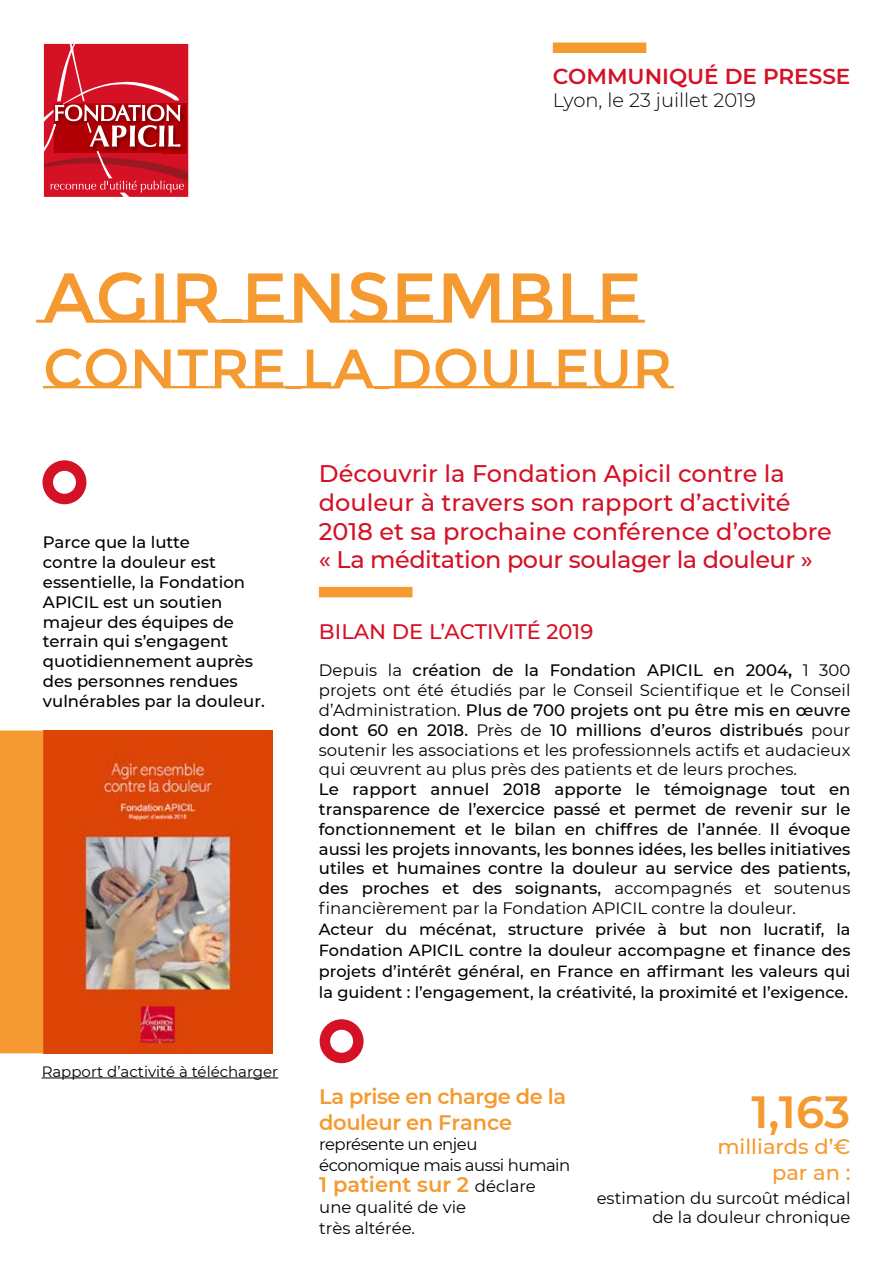
<style>
.page{position:relative;width:893px;height:1263px;background:#fff}
.page>*{position:absolute;margin:0;border:0;box-sizing:border-box;transform-origin:0 0}
.t1{font:70.5px "Montserrat Subrayada";color:#f59a30}
.t2{font:55.5px "Montserrat Subrayada";color:#f59a30}
.t3{font:600 45px "Montserrat";color:#f59a30}
.t4{font:500 24px/28.8px "Montserrat";color:#d51126}
.t5{font:600 21.6px "Montserrat";color:#d51126}
.t6{font:600 21px/25.2px "Montserrat";letter-spacing:-.02em;color:#f59a30}
.t7{font:500 21px "Montserrat";color:#d51126}
.t8{font:600 21px "Montserrat";color:#f59a30}
.t9{font:500 21px/25.2px "Montserrat";color:#f59a30;text-align:right}
.t10{font:300 19.5px "Montserrat";color:#000}
.t11{font:500 16.5px/19.8px "Montserrat";color:#000}
.t12{font:16.5px/19.8px "Montserrat";color:#000;text-align:justify}
.t13{font:16.5px/21px "Montserrat";letter-spacing:-.03em;color:#000}
.t14{font:500 16.2px/21px "Montserrat";color:#000;text-align:justify}
.t15{font:15px "Montserrat";color:#000}
.s1{font-weight:500}
.s2{font-weight:600}
.s3{font-weight:300}
.s4{font-weight:400}
.s5{font-weight:400;font-size:16.5px;color:#000}
</style>
<div class="page">
<img style="left:43px;top:730px;width:229px;height:323px">
<svg style="left:45px;top:45px;width:143px;height:151px;background:#cc2938"></svg>
<div style="left:43px;top:43px;width:147px;height:155px;border:1px solid #fff"></div>
<div style="left:553px;top:43px;width:93px;height:10px;background:#f59a30"></div>
<div style="left:319px;top:587px;width:93px;height:10px;background:#f59a30"></div>
<div style="left:43px;top:460px;width:43px;height:44px;border:10px solid #d51126;border-radius:50%"></div>
<div style="left:0;top:730px;width:43px;height:323px;background:#f59a30"></div>
<div style="left:320px;top:1019px;width:44px;height:44px;border:10px solid #d51126;border-radius:50%"></div>
<hr style="left:42px;top:1077px;width:236px;height:1px;background:#000">
<h3 class="t5" style="left:553px;top:61px;width:299px">COMMUNIQUÉ DE PRESSE</h3>
<p class="t10" style="left:553px;top:87px;width:205px">Lyon, le 23 juillet 2019</p>
<h1 class="t1" style="left:43px;top:257px;width:600px">AGIR ENSEMBLE</h1>
<h2 class="t2" style="left:43px;top:337px;width:631px">CONTRE LA DOULEUR</h2>
<p class="t11" style="left:43px;top:532px;width:223px">Parce que la lutte<br>contre la douleur est essentielle, la Fondation<br>APICIL est un soutien majeur des équipes de terrain qui s’engagent quotidiennement auprès des personnes rendues vulnérables par la douleur.</p>
<p class="t15" style="left:42px;top:1061px;width:238px">Rapport d’activité à télécharger</p>
<h3 class="t4" style="left:319px;top:458px;width:514px">Découvrir la Fondation Apicil contre la douleur à travers son rapport d’activité 2018 et sa prochaine conférence d’octobre « La méditation pour soulager la douleur »</h3>
<p class="t7" style="left:319px;top:616px;width:276px">BILAN DE L’ACTIVITÉ 2019</p>
<p class="t12" style="left:319px;top:660px;width:533px">Depuis la <span class="s1">création de la Fondation APICIL en 2004</span><span class="s2">,</span> 1 300 projets ont été étudiés par le Conseil Scientifique et le Conseil d’Administration. <span class="s1">Plus de 700 projets ont pu être mis en œuvre dont 60 en 2018.</span> Près de <span class="s1">10 millions d’euros distribués</span> pour soutenir les associations et les professionnels actifs et audacieux qui œuvrent au plus près des patients et de leurs proches.</p>
<p class="t11" style="left:319px;top:779px;width:533px;text-align:justify">Le rapport annuel 2018 apporte le témoignage tout en transparence de l’exercice passé et permet de revenir sur le fonctionnement et le bilan en chiffres de l’année<span class="s3">.</span> Il évoque aussi les projets innovants, les bonnes idées, les belles initiatives utiles et humaines contre la douleur au service des patients, des proches et des soignants, <span class="s4">accompagnés et soutenus financièrement par la Fondation APICIL contre la douleur.</span></p>
<p class="t14" style="left:319px;top:918px;width:533px">Acteur du mécénat, structure privée à but non lucratif, la Fondation APICIL contre la douleur accompagne et finance des projets d’intérêt général, en France en affirmant les valeurs qui la guident : l’engagement, la créativité, la proximité et l’exigence.</p>
<p class="t6" style="left:319px;top:1083px;width:249px">La prise en charge de la douleur en France</p>
<p class="t13" style="left:319px;top:1133px;width:253px">représente un enjeu économique mais aussi humain</p>
<p class="t8" style="left:319px;top:1169px;width:218px">1 patient sur 2 <span class="s5">déclare</span></p>
<p class="t12" style="left:319px;top:1196px;width:148px;line-height:21px">une qualité de vie très altérée.</p>
<h3 class="t3" style="left:751px;top:1080px;width:100px">1,163</h3>
<p class="t9" style="left:717px;top:1133px;width:135px">milliards d’€ par an :</p>
<p class="t12" style="left:597px;top:1187px;width:255px;text-align:right">estimation du surcoût médical de la douleur chronique</p>
</div>
